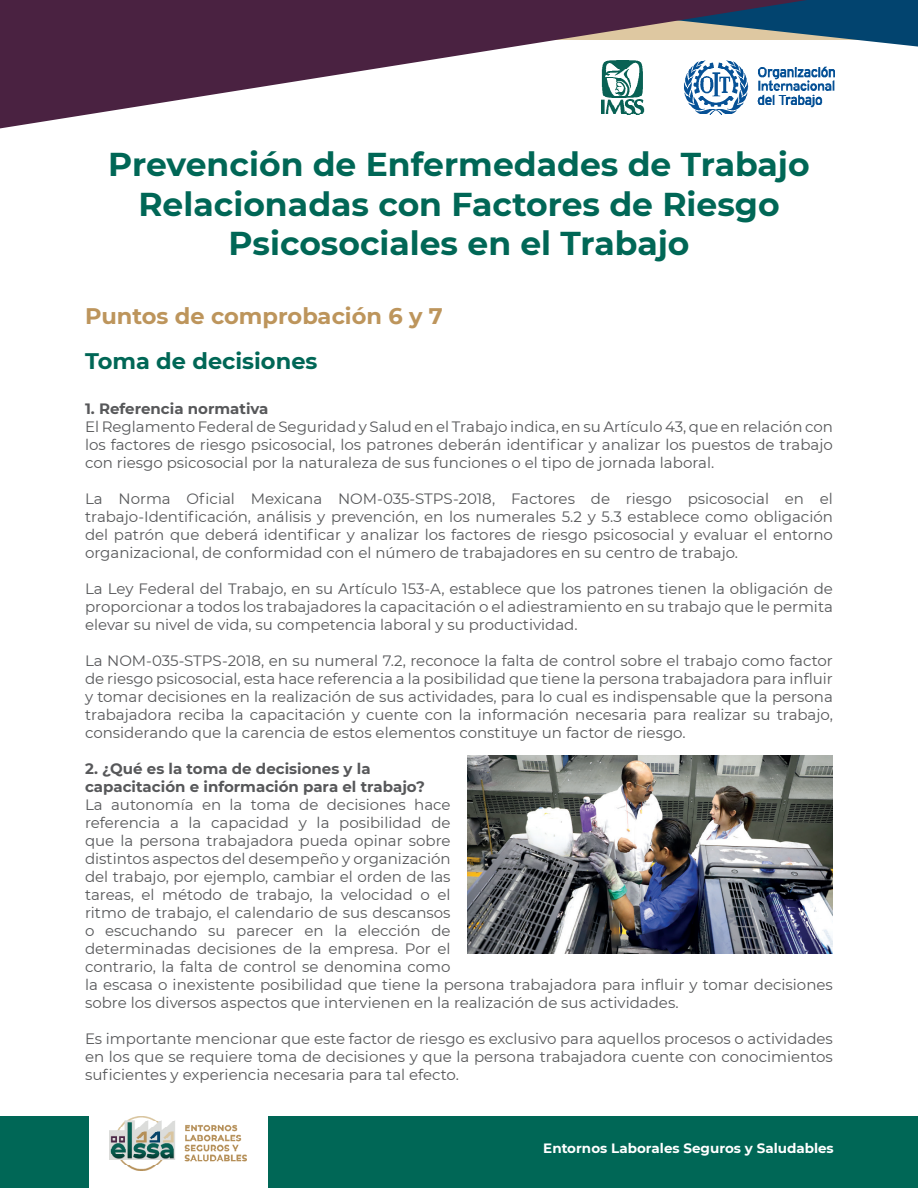
<style>
.page{position:relative;width:918px;height:1188px;background:#fff}
.page>*{position:absolute;margin:0;border:0;box-sizing:border-box;transform-origin:0 0}
.t1{font:700 33px/39.6px "Montserrat";color:#006756;text-align:center}
.t2{font:700 22.5px "Montserrat";color:#bd955c}
.t3{font:700 22.5px "Montserrat";color:#006756}
.t4{font:15px/18px "Montserrat";color:#57585a;text-align:justify}
.t5{font:700 15px/18px "Montserrat";color:#57585a}
.t6{font:700 13.5px "Montserrat";color:#fff}
</style>
<div class="page">
<div style="left:268px;top:1116px;width:650px;height:72px;background:#006756"></div>
<div style="left:0;top:1116px;width:88px;height:72px;background:#006756"></div>
<svg style="left:0;top:0;width:918px;height:129px"></svg>
<img style="left:110px;top:1116px;width:136px;height:54px">
<img style="left:468px;top:755px;width:365px;height:199px">
<h1 class="t1" style="left:108px;top:143px;width:703px">Prevención de Enfermedades de Trabajo<br>Relacionadas con Factores de Riesgo<br>Psicosociales en el Trabajo</h1>
<h2 class="t2" style="left:85px;top:300px;width:359px">Puntos de comprobación 6 y 7</h2>
<h2 class="t3" style="left:85px;top:345px;width:234px">Toma de decisiones</h2>
<p class="t5" style="left:85px;top:399px;width:185px">1. Referencia normativa</p>
<p class="t4" style="left:85px;top:417px;width:749px">El Reglamento Federal de Seguridad y Salud en el Trabajo indica, en su Artículo 43, que en relación con los factores de riesgo psicosocial, los patrones deberán identificar y analizar los puestos de trabajo con riesgo psicosocial por la naturaleza de sus funciones o el tipo de jornada laboral.</p>
<p class="t4" style="left:85px;top:489px;width:749px">La Norma Oficial Mexicana NOM-035-STPS-2018, Factores de riesgo psicosocial en el trabajo-Identificación, análisis y prevención, en los numerales 5.2 y 5.3 establece como obligación del patrón que deberá identificar y analizar los factores de riesgo psicosocial y evaluar el entorno organizacional, de conformidad con el número de trabajadores en su centro de trabajo.</p>
<p class="t4" style="left:85px;top:579px;width:749px">La Ley Federal del Trabajo, en su Artículo 153-A, establece que los patrones tienen la obligación de proporcionar a todos los trabajadores la capacitación o el adiestramiento en su trabajo que le permita elevar su nivel de vida, su competencia laboral y su productividad.</p>
<p class="t4" style="left:85px;top:651px;width:749px">La NOM-035-STPS-2018, en su numeral 7.2, reconoce la falta de control sobre el trabajo como factor de riesgo psicosocial, esta hace referencia a la posibilidad que tiene la persona trabajadora para influir y tomar decisiones en la realización de sus actividades, para lo cual es indispensable que la persona trabajadora reciba la capacitación y cuente con la información necesaria para realizar su trabajo, considerando que la carencia de estos elementos constituye un factor de riesgo.</p>
<p class="t5" style="left:85px;top:759px;width:341px">2. ¿Qué es la toma de decisiones y la capacitación e información para el trabajo?</p>
<p class="t4" style="left:85px;top:795px;width:749px;text-align:left">La autonomía en la toma de decisiones hace<br>referencia a la capacidad y la posibilidad de<br>que la persona trabajadora pueda opinar sobre<br>distintos aspectos del desempeño y organización<br>del trabajo, por ejemplo, cambiar el orden de las<br>tareas, el método de trabajo, la velocidad o el<br>ritmo de trabajo, el calendario de sus descansos<br>o escuchando su parecer en la elección de<br>determinadas decisiones de la empresa. Por el<br>contrario, la falta de control se denomina como<br>la escasa o inexistente posibilidad que tiene la persona trabajadora para influir y tomar decisiones sobre los diversos aspectos que intervienen en la realización de sus actividades.</p>
<p class="t4" style="left:85px;top:1029px;width:749px">Es importante mencionar que este factor de riesgo es exclusivo para aquellos procesos o actividades en los que se requiere toma de decisiones y que la persona trabajadora cuente con conocimientos suficientes y experiencia necesaria para tal efecto.</p>
<p class="t6" style="left:543px;top:1138px;width:292px">Entornos Laborales Seguros y Saludables</p>
</div>
